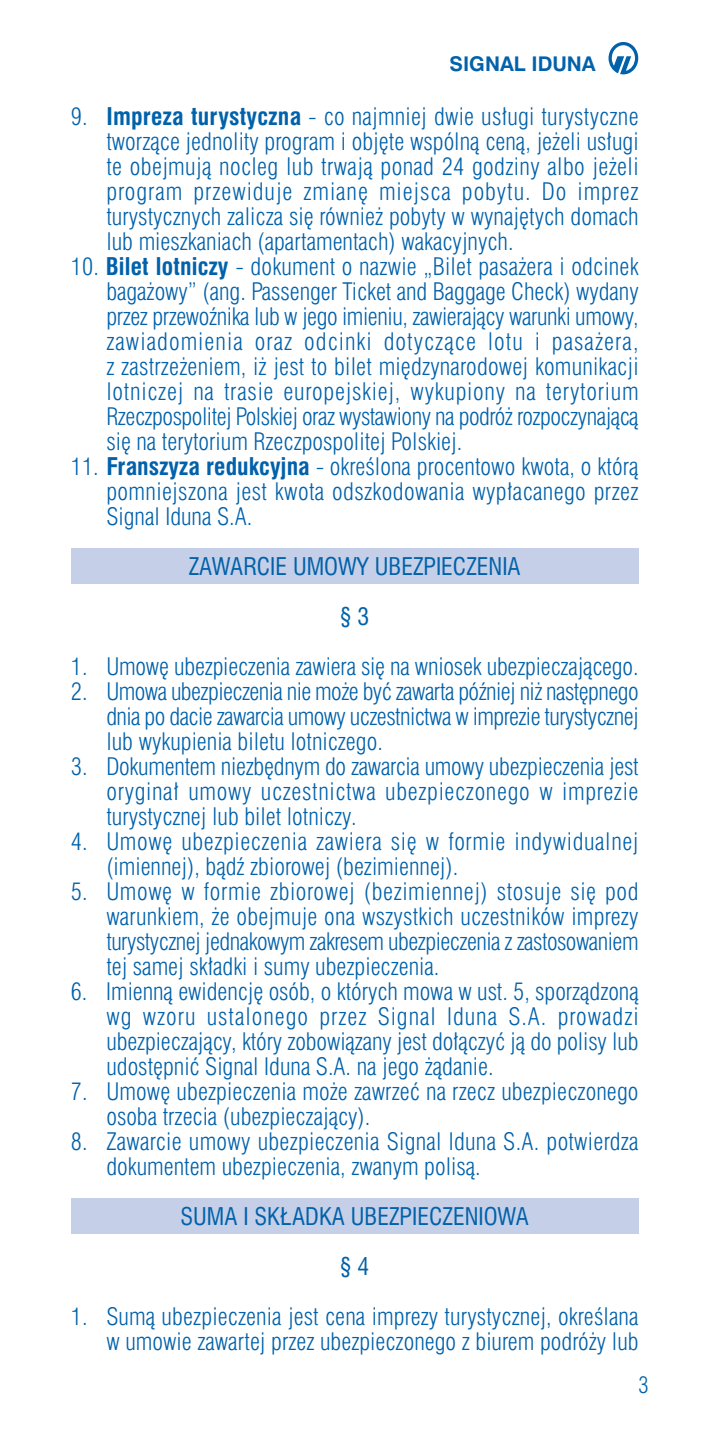
<style>
.page{position:relative;width:708px;height:1453px;background:#fff}
.page>*{position:absolute;margin:0;border:0;box-sizing:border-box;transform-origin:0 0}
.t1{font:300 condensed 23.75px/25px "Swiss 721 PL";color:#0161aa;text-align:justify}
.t2{font:300 condensed 23.75px/25px "Swiss 721 PL";letter-spacing:.025em;color:#0161aa}
.t3{font:condensed 23.75px/50px "Swiss 721 PL";color:#0161aa;text-align:center}
.t4{font:300 condensed 22.5px "Swiss 721 PL";color:#0161aa}
.t5{font:700 20.25px "Swiss 721 PL";color:#0161aa}
.s1{font-weight:700}
</style>
<div class="page">
<div style="left:71px;top:1198px;width:567px;height:35px;background:#c5d0e8"></div>
<div style="left:71px;top:548px;width:567px;height:35px;background:#c5d0e8"></div>
<svg style="left:608px;top:42px;width:30px;height:32px"></svg>
<p class="t5" style="left:449px;top:57px;width:148px">SIGNAL IDUNA</p>
<p class="t1" style="left:106px;top:107px;width:534px;text-indent:-35px">9. <span class="s1">Impreza turystyczna</span> - co najmniej dwie us∏ugi turystyczne tworzàce jednolity program i obj´te wspólnà cenà, je˝eli us∏ugi te obejmujà nocleg lub trwajà ponad 24 godziny albo je˝eli program przewiduje zmian´ miejsca pobytu. Do imprez turystycznych zalicza si´ równie˝ pobyty w wynaj´tych domach lub mieszkaniach (apartamentach) wakacyjnych.</p>
<p class="t1" style="left:106px;top:257px;width:533px;text-indent:-35px">10. <span class="s1">Bilet lotniczy</span> - dokument o nazwie „Bilet pasa˝era i odcinek baga˝owy” (ang. Passenger Ticket and Baggage Check) wydany przez przewoênika lub w jego imieniu, zawierajàcy warunki umowy, zawiadomienia oraz odcinki dotyczàce lotu i pasa˝era, z zastrze˝eniem, i˝ jest to bilet mi´dzynarodowej komunikacji lotniczej na trasie europejskiej, wykupiony na terytorium Rzeczpospolitej Polskiej oraz wystawiony na podró˝ rozpoczynajàcà si´ na terytorium Rzeczpospolitej Polskiej.</p>
<p class="t1" style="left:106px;top:457px;width:533px;text-indent:-35px">11. <span class="s1">Franszyza redukcyjna</span> - okreÊlona procentowo kwota, o którà pomniejszona jest kwota odszkodowania wyp∏acanego przez Signal Iduna S.A.</p>
<p class="t3" style="left:189px;top:544px;width:333px">ZAWARCIE UMOWY UBEZPIECZENIA § 3</p>
<p class="t1" style="left:71px;top:657px;width:569px">1. Umow´ ubezpieczenia zawiera si´ na wniosek ubezpieczajàcego.</p>
<p class="t1" style="left:106px;top:682px;width:533px;text-indent:-35px">2. Umowa ubezpieczenia nie mo˝e byç zawarta póêniej ni˝ nast´pnego dnia po dacie zawarcia umowy uczestnictwa w imprezie turystycznej lub wykupienia biletu lotniczego.</p>
<p class="t1" style="left:106px;top:757px;width:533px;text-indent:-35px">3. Dokumentem niezb´dnym do zawarcia umowy ubezpieczenia jest orygina∏ umowy uczestnictwa ubezpieczonego w imprezie turystycznej lub bilet lotniczy.</p>
<p class="t2" style="left:106px;top:832px;width:533px;text-indent:-35px">4. Umow´ ubezpieczenia zawiera si´ w formie indywidualnej (imiennej), bàdê zbiorowej (bezimiennej).</p>
<p class="t1" style="left:106px;top:882px;width:533px;text-indent:-35px">5. Umow´ w formie zbiorowej (bezimiennej) stosuje si´ pod warunkiem, ˝e obejmuje ona wszystkich uczestników imprezy turystycznej jednakowym zakresem ubezpieczenia z zastosowaniem tej samej sk∏adki i sumy ubezpieczenia.</p>
<p class="t1" style="left:106px;top:982px;width:534px;text-indent:-35px">6. Imiennà ewidencj´ osób, o których mowa w ust. 5, sporzàdzonà wg wzoru ustalonego przez Signal Iduna S.A. prowadzi ubezpieczajàcy, który zobowiàzany jest do∏àczyç jà do polisy lub udost´pniç Signal Iduna S.A. na jego ˝àdanie.</p>
<p class="t1" style="left:106px;top:1082px;width:533px;text-indent:-35px">7. Umow´ ubezpieczenia mo˝e zawrzeç na rzecz ubezpieczonego osoba trzecia (ubezpieczajàcy).</p>
<p class="t1" style="left:106px;top:1132px;width:533px;text-indent:-35px">8. Zawarcie umowy ubezpieczenia Signal Iduna S.A. potwierdza dokumentem ubezpieczenia, zwanym polisà.</p>
<p class="t3" style="left:180px;top:1194px;width:350px">SUMA I SK¸ADKA UBEZPIECZENIOWA § 4</p>
<p class="t1" style="left:71px;top:1307px;width:569px;text-align:right">1. Sumà ubezpieczenia jest cena imprezy turystycznej, okreÊlana w umowie zawartej przez ubezpieczonego z biurem podró˝y lub</p>
<p class="t4" style="left:638px;top:1377px;width:12px">3</p>
</div>
